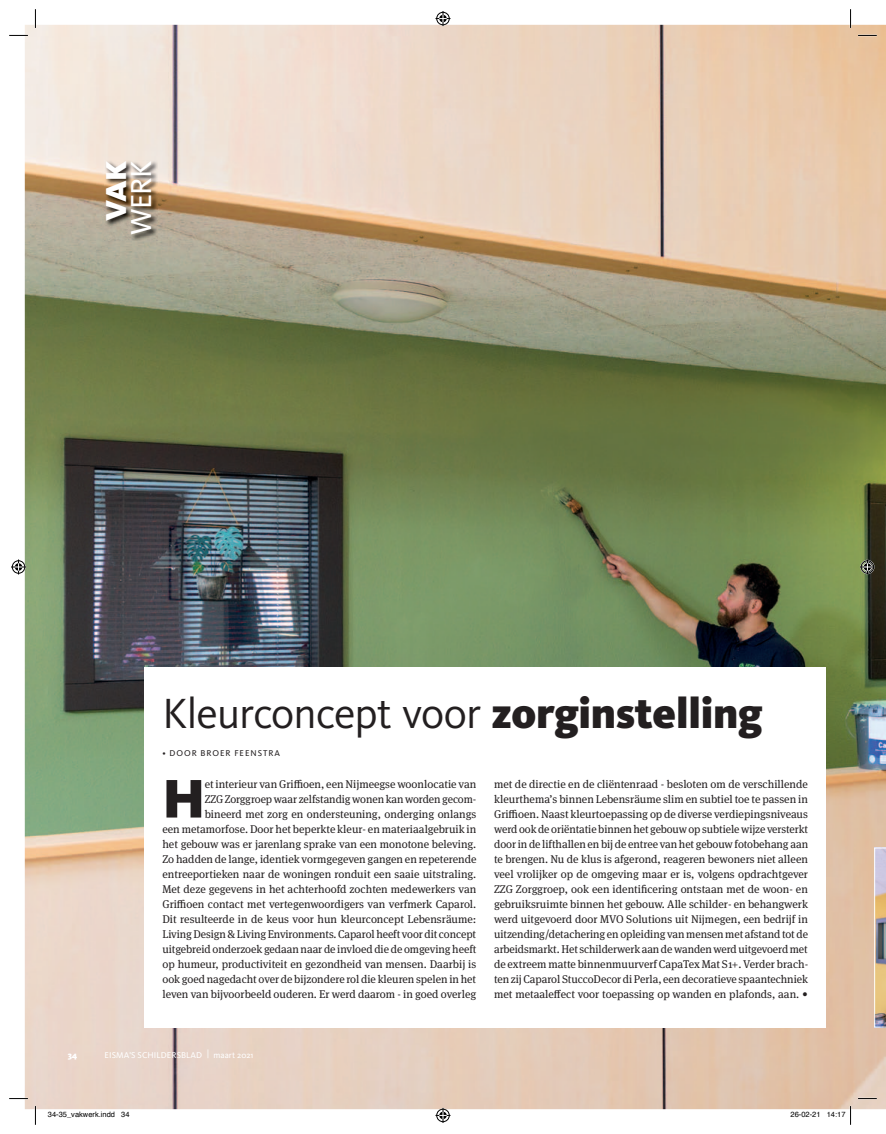
<style>
.page{position:relative;width:886px;height:1134px;background:#fff}
.page>*{position:absolute;margin:0;border:0;box-sizing:border-box;transform-origin:0 0}
.t1{font:900 56.25px "Kievit OT";color:#231f20}
.t2{font:43.75px "Kievit OT";letter-spacing:-.02em;color:#231f20}
.t3{font:30px "Kievit OT";color:#fff}
.t4{font:900 30px "Kievit OT";color:#fff}
.t5{font:11.25px/15px "Meta Serif OT";color:#231f20;text-align:right}
.t6{font:8.75px "Kievit OT";letter-spacing:.01em;color:#fff}
.t7{font:8.75px "Kievit OT";letter-spacing:.11em;color:#231f20}
.t8{font:900 8.75px "Kievit OT";color:#fff}
.t9{font:7.5px "Helvetica";color:#000}
.s1{font-weight:900}
</style>
<div class="page">
<img style="left:25px;top:25px;width:861px;height:1084px">
<div style="left:145px;top:667px;width:681px;height:360px;background:#fff"></div>
<img style="left:105px;top:160px;width:53px;height:81px">
<svg style="left:874px;top:847px;width:12px;height:180px;background:#bfb19f"></svg>
<svg style="left:9px;top:35px;width:19px;height:1px"></svg>
<svg style="left:858px;top:35px;width:19px;height:1px"></svg>
<svg style="left:9px;top:1098px;width:19px;height:1px"></svg>
<svg style="left:858px;top:1098px;width:19px;height:1px"></svg>
<svg style="left:35px;top:9px;width:1px;height:19px"></svg>
<svg style="left:35px;top:1106px;width:1px;height:19px"></svg>
<svg style="left:850px;top:9px;width:1px;height:19px"></svg>
<svg style="left:435px;top:11px;width:15px;height:15px"></svg>
<svg style="left:435px;top:1108px;width:15px;height:15px"></svg>
<svg style="left:11px;top:559px;width:15px;height:15px"></svg>
<svg style="left:860px;top:559px;width:15px;height:15px"></svg>
<svg style="left:827px;top:1106px;width:24px;height:19px"></svg>
<h3 class="t4" style="left:98px;top:221px;width:62px;rotate:-90deg">VAK</h3>
<h3 class="t3" style="left:123px;top:235px;width:76px;rotate:-90deg">WERK</h3>
<h2 class="t2" style="left:162px;top:686px;width:602px">Kleurconcept voor <span class="s1">zorginstelling</span></h2>
<p class="t7" style="left:162px;top:748px;width:119px">• DOOR BROER FEENSTRA</p>
<h1 class="t1" style="left:162px;top:765px;width:44px">H</h1>
<p class="t5" style="left:162px;top:776px;width:316px">et interieur van Griffioen, een Nijmeegse woonlocatie van<br>ZZG Zorggroep waar zelfstandig wonen kan worden gecom-<br>bineerd met zorg en ondersteuning, onderging onlangs<br>een metamorfose. Door het beperkte kleur- en materiaalgebruik in het gebouw was er jarenlang sprake van een monotone beleving.<br>Zo hadden de lange, identiek vormgegeven gangen en repeterende entreeportieken naar de woningen ronduit een saaie uitstraling.<br>Met deze gegevens in het achterhoofd zochten medewerkers van Griffioen contact met vertegenwoordigers van verfmerk Caparol.<br>Dit resulteerde in de keus voor hun kleurconcept Lebensräume:<br>Living Design &amp; Living Environments. Caparol heeft voor dit concept uitgebreid onderzoek gedaan naar de invloed die de omgeving heeft op humeur, productiviteit en gezondheid van mensen. Daarbij is ook goed nagedacht over de bijzondere rol die kleuren spelen in het leven van bijvoorbeeld ouderen. Er werd daarom - in goed overleg</p>
<p class="t5" style="left:494px;top:776px;width:316px;text-align:justify">met de directie en de cliëntenraad - besloten om de verschillende kleurthema’s binnen Lebensräume slim en subtiel toe te passen in Griffioen. Naast kleurtoepassing op de diverse verdiepingsniveaus werd ook de oriëntatie binnen het gebouw op subtiele wijze versterkt door in de lifthallen en bij de entree van het gebouw fotobehang aan te brengen. Nu de klus is afgerond, reageren bewoners niet alleen veel vrolijker op de omgeving maar er is, volgens opdrachtgever ZZG Zorggroep, ook een identificering ontstaan met de woon- en gebruiksruimte binnen het gebouw. Alle schilder- en behangwerk werd uitgevoerd door MVO Solutions uit Nijmegen, een bedrijf in uitzending/detachering en opleiding van mensen met afstand tot de arbeidsmarkt. Het schilderwerk aan de wanden werd uitgevoerd met de extreem matte binnenmuurverf CapaTex Mat S1+. Verder brach&shy;ten zij Caparol StuccoDecor di Perla, een decoratieve spaantechniek met metaaleffect voor toepassing op wanden en plafonds, aan. •</p>
<p class="t8" style="left:68px;top:1049px;width:11px">34</p>
<p class="t6" style="left:105px;top:1049px;width:150px">EISMA'S SCHILDERSBLAD | MAART 2021</p>
<p class="t9" style="left:48px;top:1109px;width:83px">34-35_vakwerk.indd 34</p>
<p class="t9" style="left:790px;top:1109px;width:57px">26-02-21 14:17</p>
</div>
